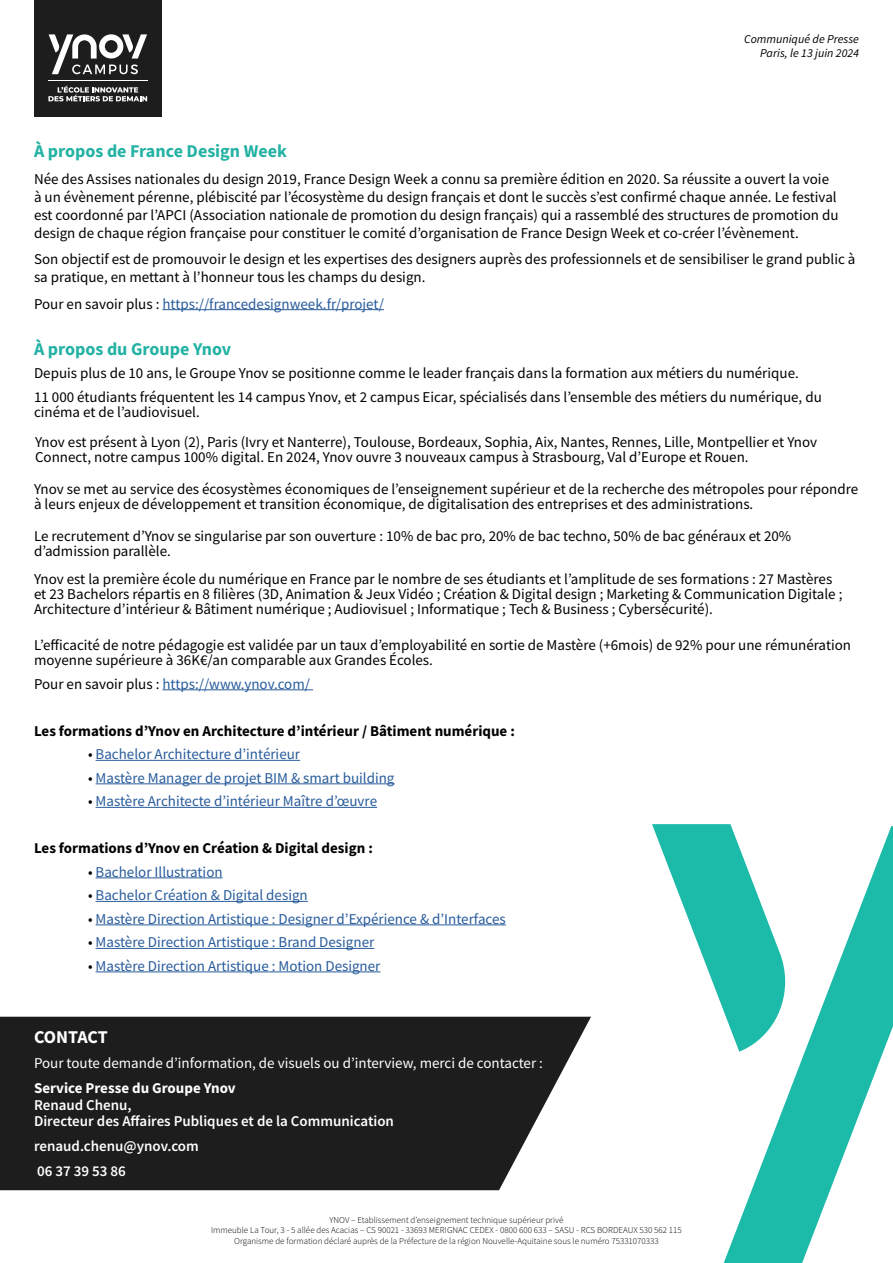
<style>
.page{position:relative;width:893px;height:1263px;background:#fff}
.page>*{position:absolute;margin:0;border:0;box-sizing:border-box;transform-origin:0 0}
.t1{font:700 18px "Source Sans Pro";color:#23b2a4}
.t2{font:700 18px "Source Sans Pro";letter-spacing:-.01em;color:#fff}
.t3{font:15px/18px "Source Sans Pro";color:#000}
.t4{font:15px "Source Sans Pro";color:#275b9b}
.t5{font:700 15px "Source Sans Pro";color:#000}
.t6{font:600 15px/16.5px "Source Sans Pro";color:#fff}
.t7{font:15px "Source Sans Pro";color:#fff}
.t8{font:700 15px "Source Sans Pro";color:#fff}
.t9{font:italic 12px/14.4px "Source Sans Pro";color:#000;text-align:right}
.t10{font:300 9px/10.8px "Source Sans Pro";color:#000;text-align:center}
.s1{color:#000}
</style>
<div class="page">
<svg style="left:652px;top:824px;width:79px;height:188px"></svg>
<svg style="left:724px;top:826px;width:169px;height:437px"></svg>
<div style="left:34px;top:0;width:128px;height:116px;background:#1e1d1e"></div>
<svg style="left:49px;top:34px;width:98px;height:40px"></svg>
<svg style="left:48px;top:86px;width:99px;height:15px"></svg>
<hr style="left:48px;top:81px;width:99px;height:1px;background:#fff">
<svg style="left:0;top:1017px;width:591px;height:173px;fill:#1e1d1e"></svg>
<hr style="left:162px;top:689px;width:151px;height:1px;background:#275b9b">
<hr style="left:96px;top:760px;width:204px;height:1px;background:#275b9b">
<hr style="left:96px;top:783px;width:298px;height:1px;background:#275b9b">
<hr style="left:96px;top:807px;width:281px;height:1px;background:#275b9b">
<hr style="left:96px;top:877px;width:127px;height:1px;background:#275b9b">
<hr style="left:96px;top:901px;width:212px;height:1px;background:#275b9b">
<hr style="left:96px;top:924px;width:410px;height:1px;background:#275b9b">
<hr style="left:96px;top:948px;width:278px;height:1px;background:#275b9b">
<hr style="left:96px;top:971px;width:284px;height:1px;background:#275b9b">
<hr style="left:162px;top:309px;width:222px;height:1px;background:#275b9b">
<p class="t9" style="left:744px;top:32px;width:116px">Communiqué de Presse<br>Paris, le 13 juin 2024</p>
<p class="t1" style="left:34px;top:139px;width:254px">À propos de France Design Week</p>
<p class="t3" style="left:34px;top:169px;width:806px">Née des Assises nationales du design 2019, France Design Week a connu sa première édition en 2020. Sa réussite a ouvert la voie à un évènement pérenne, plébiscité par l’écosystème du design français et dont le succès s’est confirmé chaque année. Le festival est coordonné par l’APCI (Association nationale de promotion du design français) qui a rassemblé des structures de promotion du design de chaque région française pour constituer le comité d’organisation de France Design Week et co-créer l’évènement.</p>
<p class="t3" style="left:34px;top:250px;width:823px">Son objectif est de promouvoir le design et les expertises des designers auprès des professionnels et de sensibiliser le grand public à sa pratique, en mettant à l’honneur tous les champs du design.</p>
<p class="t4" style="left:34px;top:294px;width:351px"><span class="s1">Pour en savoir plus :</span> https://francedesignweek.fr/projet/</p>
<p class="t1" style="left:34px;top:337px;width:199px">À propos du Groupe Ynov</p>
<p class="t3" style="left:34px;top:361px;width:789px;line-height:23.5px">Depuis plus de 10 ans, le Groupe Ynov se positionne comme le leader français dans la formation aux métiers du numérique.<br>11 000 étudiants fréquentent les 14 campus Ynov, et 2 campus Eicar, spécialisés dans l’ensemble des métiers du numérique, du</p>
<p class="t3" style="left:34px;top:397px;width:785px;line-height:30px">cinéma et de l’audiovisuel.<br>Ynov est présent à Lyon (2), Paris (Ivry et Nanterre), Toulouse, Bordeaux, Sophia, Aix, Nantes, Rennes, Lille, Montpellier et Ynov</p>
<p class="t3" style="left:34px;top:441px;width:826px;line-height:32.1px">Connect, notre campus 100% digital. En 2024, Ynov ouvre 3 nouveaux campus à Strasbourg, Val d’Europe et Rouen.<br>Ynov se met au service des écosystèmes économiques de l’enseignement supérieur et de la recherche des métropoles pour répondre</p>
<p class="t3" style="left:34px;top:488px;width:759px;line-height:32.1px">à leurs enjeux de développement et transition économique, de digitalisation des entreprises et des administrations.<br>Le recrutement d’Ynov se singularise par son ouverture : 10% de bac pro, 20% de bac techno, 50% de bac généraux et 20%</p>
<p class="t3" style="left:34px;top:537px;width:800px;line-height:27.9px">d’admission parallèle.<br>Ynov est la première école du numérique en France par le nombre de ses étudiants et l’amplitude de ses formations : 27 Mastères</p>
<p class="t3" style="left:34px;top:586px;width:810px;line-height:15px">et 23 Bachelors répartis en 8 filières (3D, Animation &amp; Jeux Vidéo ; Création &amp; Digital design ; Marketing &amp; Communication Digitale ;<br>Architecture d’intérieur &amp; Bâtiment numérique ; Audiovisuel ; Informatique ; Tech &amp; Business ; Cybersécurité).</p>
<p class="t3" style="left:34px;top:638px;width:819px;line-height:15px">L’efficacité de notre pédagogie est validée par un taux d’employabilité en sortie de Mastère (+6mois) de 92% pour une rémunération moyenne supérieure à 36K€/an comparable aux Grandes Écoles.</p>
<p class="t4" style="left:34px;top:674px;width:278px"><span class="s1">Pour en savoir plus :</span> https://www.ynov.com/</p>
<p class="t5" style="left:34px;top:720px;width:482px">Les formations d’Ynov en Architecture d’intérieur / Bâtiment numérique :</p>
<p class="t4" style="left:88px;top:745px;width:214px"><span class="s1">•</span> Bachelor Architecture d’intérieur</p>
<p class="t4" style="left:88px;top:768px;width:308px"><span class="s1">•</span> Mastère Manager de projet BIM &amp; smart building</p>
<p class="t4" style="left:88px;top:792px;width:291px"><span class="s1">•</span> Mastère Architecte d’intérieur Maître d’œuvre</p>
<p class="t5" style="left:34px;top:838px;width:340px">Les formations d’Ynov en Création &amp; Digital design :</p>
<p class="t4" style="left:88px;top:862px;width:136px"><span class="s1">•</span> Bachelor Illustration</p>
<p class="t4" style="left:88px;top:886px;width:221px"><span class="s1">•</span> Bachelor Création &amp; Digital design</p>
<p class="t4" style="left:88px;top:909px;width:419px"><span class="s1">•</span> Mastère Direction Artistique : Designer d’Expérience &amp; d’Interfaces</p>
<p class="t4" style="left:88px;top:933px;width:288px"><span class="s1">•</span> Mastère Direction Artistique : Brand Designer</p>
<p class="t4" style="left:88px;top:956px;width:294px"><span class="s1">•</span> Mastère Direction Artistique : Motion Designer</p>
<p class="t2" style="left:34px;top:1025px;width:75px">CONTACT</p>
<p class="t7" style="left:34px;top:1054px;width:510px">Pour toute demande d’information, de visuels ou d’interview, merci de contacter :</p>
<p class="t8" style="left:34px;top:1078px;width:203px">Service Presse du Groupe Ynov</p>
<p class="t6" style="left:34px;top:1096px;width:361px">Renaud Chenu,<br>Directeur des Affaires Publiques et de la Communication</p>
<p class="t6" style="left:34px;top:1134px;width:166px;line-height:25px">renaud.chenu@ynov.com<br>06 37 39 53 86</p>
<p class="t10" style="left:211px;top:1214px;width:472px">YNOV – Etablissement d’enseignement technique supérieur privé<br>Immeuble La Tour, 3 - 5 allée des Acacias – CS 90021 - 33693 MERIGNAC CEDEX - 0800 600 633 – SASU - RCS BORDEAUX 530 562 115<br>Organisme de formation déclaré auprès de la Préfecture de la région Nouvelle-Aquitaine sous le numéro 75331070333</p>
</div>
